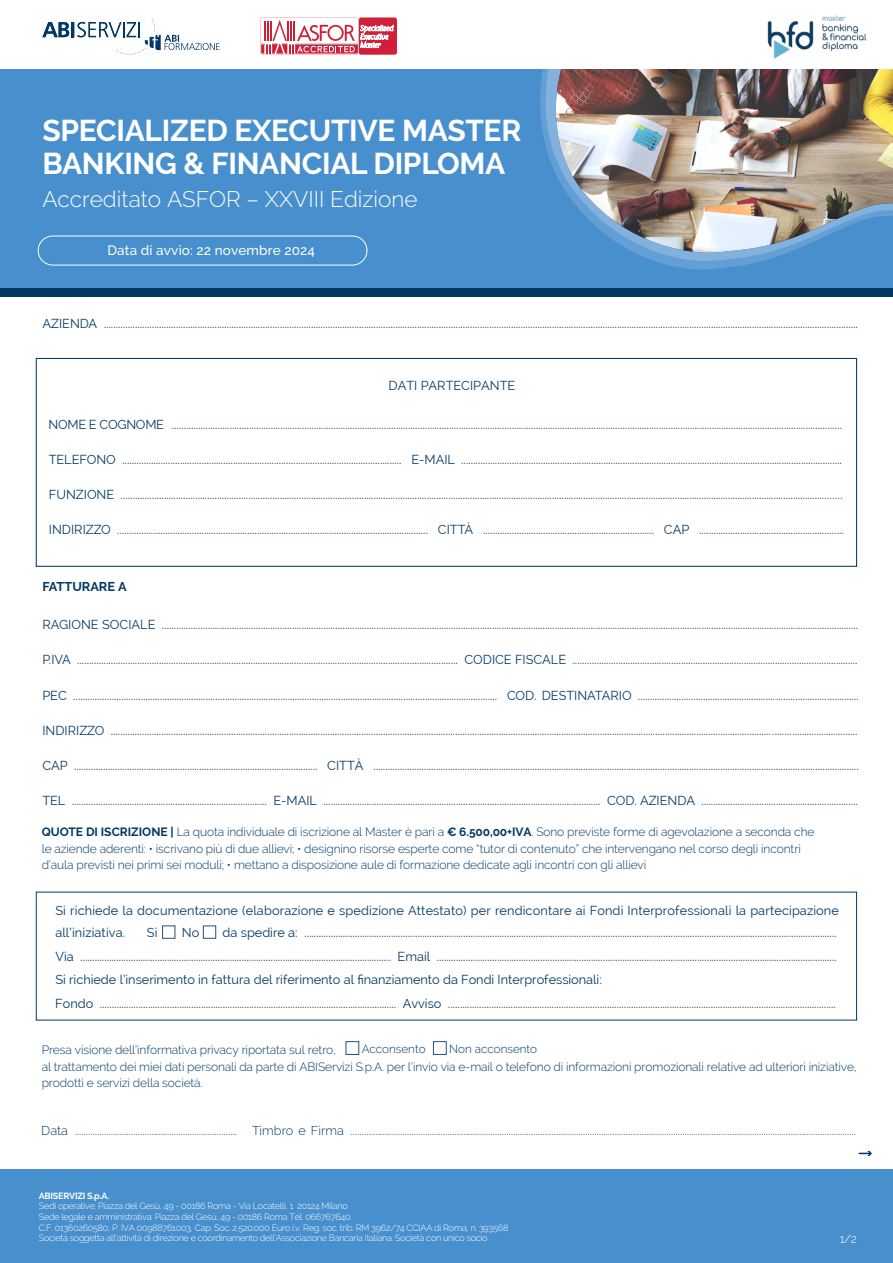
<style>
.page{position:relative;width:893px;height:1263px;background:#fff}
.page>*{position:absolute;margin:0;border:0;box-sizing:border-box;transform-origin:0 0}
.t1{font:700 30px/33px "Raleway";letter-spacing:-.01em;color:#fff}
.t2{font:300 22.5px "Raleway";color:#fff}
.t3{font:500 13.5px "Raleway";letter-spacing:.01em;color:#fff}
.t4{font:12.75px/23.5px "Raleway";color:#003865}
.t5{font:300 12.75px "Raleway";color:#003865}
.t6{font:12.75px "Raleway";letter-spacing:-.02em;color:#003865}
.t7{font:700 12.75px "Raleway";color:#003865}
.t8{font:300 12px/16.5px "Raleway";letter-spacing:-.01em;color:#003865}
.t9{font:300 12px "Raleway";color:#fff}
.t10{font:300 11.7px "Raleway";color:#003865}
.t11{font:300 9px/10.6px "Raleway";letter-spacing:-.025em;color:#fff}
.t12{font:700 9px "Raleway";letter-spacing:-.025em;color:#fff}
.s1{font-weight:700}
</style>
<div class="page">
<div style="left:0;top:65px;width:893px;height:223px;background:#488fcd"></div>
<svg style="left:662px;top:263px;width:90px;height:7px"></svg>
<svg style="left:640px;top:255px;width:140px;height:8px"></svg>
<img style="left:539px;top:68px;width:354px;height:187px">
<div style="left:0;top:288px;width:893px;height:8px;background:#003865"></div>
<div style="left:0;top:0;width:893px;height:68px;background:#fff"></div>
<svg style="left:42px;top:18px;width:178px;height:37px"></svg>
<div style="left:162px;top:926px;width:13px;height:12px;border:1px solid #215380"></div>
<div style="left:203px;top:926px;width:13px;height:12px;border:1px solid #215380"></div>
<div style="left:0;top:1169px;width:893px;height:94px;background:#488fcd"></div>
<div style="left:36px;top:358px;width:821px;height:209px;border:1px solid #003865"></div>
<div style="left:346px;top:1041px;width:13px;height:14px;background:#fff;border:1px solid #215380"></div>
<div style="left:433px;top:1041px;width:13px;height:14px;background:#fff;border:1px solid #215380"></div>
<svg style="left:859px;top:1151px;width:13px;height:5px"></svg>
<div style="left:38px;top:236px;width:329px;height:29px;border:1px solid #fcfcfc;border-radius:15px"></div>
<div style="left:359px;top:17px;width:38px;height:38px;background:#d11e39;border-radius:2px"></div>
<svg style="left:260px;top:17px;width:134px;height:38px"></svg>
<img style="left:750px;top:15px;width:135px;height:67px">
<h1 class="t1" style="left:42px;top:114px;width:480px">SPECIALIZED EXECUTIVE MASTER<br>BANKING &amp; FINANCIAL DIPLOMA</h1>
<h2 class="t2" style="left:42px;top:190px;width:377px">Accreditato ASFOR ñ XXVIII Edizione</h2>
<p class="t3" style="left:107px;top:245px;width:209px">Data di avvio: 22 novembre 2024</p>
<p class="t4" style="left:42px;top:312px;width:817px">AZIENDA .........................................................................................................................................................................................................................................................................................................................</p>
<p class="t4" style="left:389px;top:374px;width:128px">DATI PARTECIPANTE</p>
<p class="t6" style="left:48px;top:417px;width:795px">NOME E COGNOME ......................................................................................................................................................................................................................................................................................</p>
<p class="t4" style="left:49px;top:448px;width:795px">TELEFONO .................................................................................................................... E-MAIL ..............................................................................................................................................................</p>
<p class="t4" style="left:49px;top:483px;width:795px">FUNZIONE ...........................................................................................................................................................................................................................................................................................................</p>
<p class="t4" style="left:49px;top:518px;width:796px">INDIRIZZO ................................................................................................................................. CITT¿ ....................................................................... CAP ............................................................</p>
<p class="t7" style="left:42px;top:579px;width:86px">FATTURARE A</p>
<p class="t4" style="left:42px;top:613px;width:817px">RAGIONE SOCIALE .................................................................................................................................................................................................................................................................................................</p>
<p class="t4" style="left:42px;top:648px;width:817px">P.IVA .............................................................................................................................................................. CODICE FISCALE ......................................................................................................................</p>
<p class="t4" style="left:42px;top:683px;width:818px">PEC ................................................................................................................................................................................ COD. DESTINATARIO ...........................................................................................</p>
<p class="t4" style="left:42px;top:718px;width:816px">INDIRIZZO .....................................................................................................................................................................................................................................................................................................................</p>
<p class="t4" style="left:42px;top:754px;width:818px">CAP ..................................................................................................... CITT¿ .........................................................................................................................................................................................................</p>
<p class="t4" style="left:42px;top:789px;width:817px">TEL ................................................................................. E-MAIL ................................................................................................................... COD. AZIENDA .................................................................</p>
<p class="t8" style="left:42px;top:825px;width:774px"><span class="s1">QUOTE DI ISCRIZIONE |</span> La quota individuale di iscrizione al Master Ë pari a <span class="s1">Ä 6.500,00+IVA</span>. Sono previste forme di agevolazione a seconda che le aziende aderenti: ï iscrivano pi˘ di due allievi; ï designino risorse esperte come ìtutor di contenutoî che intervengano nel corso degli incontri díaula previsti nei primi sei moduli; ï mettano a disposizione aule di formazione dedicate agli incontri con gli allievi</p>
<p class="t4" style="left:55px;top:900px;width:785px;line-height:21.6px">Si richiede la documentazione (elaborazione e spedizione Attestato) per rendicontare ai Fondi Interprofessionali la partecipazione allíiniziativa.</p>
<p class="t4" style="left:55px;top:921px;width:783px;text-indent:167px">da spedire a: .............................................................................................................................................................................................................................<br>Via ................................................................................................................................. Email ......................................................................................................................................................................<br>Si richiede l’inserimento in fattura del riferimento al finanziamento da Fondi Interprofessionali:<br>Fondo ........................................................................................................................... Avviso .................................................................................................................................................................</p>
<p class="t4" style="left:147px;top:921px;width:12px">SÏ</p>
<p class="t4" style="left:182px;top:921px;width:19px">No</p>
<p class="t10" style="left:362px;top:1044px;width:65px">Acconsento</p>
<p class="t10" style="left:449px;top:1044px;width:89px">Non acconsento</p>
<p class="t8" style="left:42px;top:1043px;width:816px">Presa visione dell'informativa privacy riportata sul retro,<br>al trattamento dei miei dati personali da parte di ABIServizi S.p.A. per l'invio via e-mail o telefono di informazioni promozionali relative ad ulteriori iniziative, prodotti e servizi della societ‡.</p>
<p class="t5" style="left:41px;top:1125px;width:816px">Data ........................................................................ Timbro e Firma ................................................................................................................................................................................................................................</p>
<p class="t12" style="left:39px;top:1190px;width:72px">ABISERVIZI S.p.A.</p>
<p class="t11" style="left:39px;top:1201px;width:471px">Sedi operative: Piazza del Ges˘, 49 - 00186 Roma - Via Locatelli, 1 20124 Milano<br>Sede legale e amministrativa: Piazza del Ges˘, 49 - 00186 Roma Tel. 066767640<br>C.F. 01360260580, P. IVA 00988761003, Cap. Soc. 2.520.000 Euro i.v. Reg. soc. trib. RM 3962/74 CCIAA di Roma, n. 393568<br>Societ‡ soggetta allíattivit‡ di direzione e coordinamento dellíAssociazione Bancaria Italiana. Societ‡ con unico socio</p>
<p class="t9" style="left:840px;top:1234px;width:19px">1/2</p>
</div>
